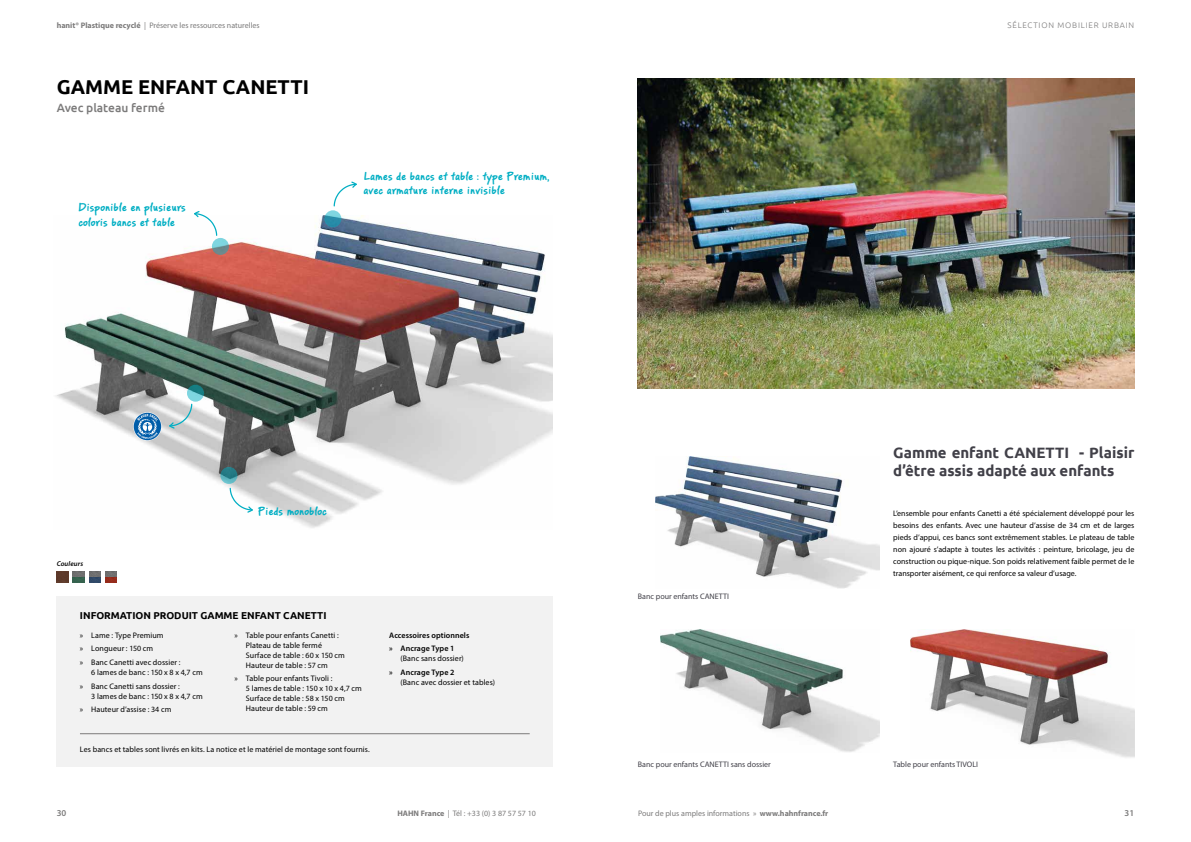
<style>
.page{position:relative;width:1191px;height:842px;background:#fff}
.page>*{position:absolute;margin:0;border:0;box-sizing:border-box;transform-origin:0 0}
.t1{font:700 20px "Ubuntu";color:#000}
.t2{font:700 15px/18px "Ubuntu";color:#414048}
.t3{font:700 12px/14.4px "PF Reminder";color:#00aec3}
.t4{font:500 12px "Ubuntu";color:#7c7b7b}
.t5{font:700 10px "Ubuntu";color:#000}
.t6{font:600 9px "Myriad Pro";color:#7c7b7b}
.t7{font:8px/10px "Myriad Pro";letter-spacing:.005em;color:#000}
.t8{font:8px "Myriad Pro";color:#7c7b7b}
.t9{font:8px "Myriad Pro";color:#414048}
.t10{font:600 8px/13.5px "Myriad Pro";letter-spacing:.01em;color:#000}
.t11{font:300 8px "Ubuntu";letter-spacing:.1em;color:#7c7b7b}
.t12{font:italic 600 7px "Myriad Pro";letter-spacing:.015em;color:#000}
.s1{font-weight:700}
</style>
<div class="page">
<img style="left:55px;top:216px;width:498px;height:312px">
<svg style="left:324px;top:210px;width:17px;height:17px"></svg>
<svg style="left:333px;top:182px;width:24px;height:24px"></svg>
<svg style="left:220px;top:467px;width:17px;height:17px"></svg>
<svg style="left:230px;top:488px;width:23px;height:25px"></svg>
<div style="left:57px;top:597px;width:496px;height:170px;background:#f2f2f2"></div>
<hr style="left:80px;top:733px;width:450px;height:1px;background:#7c7b7b">
<svg style="left:187px;top:385px;width:17px;height:17px"></svg>
<svg style="left:169px;top:404px;width:23px;height:25px"></svg>
<svg style="left:133px;top:412px;width:29px;height:29px"></svg>
<svg style="left:134px;top:413px;width:27px;height:27px"></svg>
<svg style="left:57px;top:571px;width:60px;height:11px"></svg>
<svg style="left:212px;top:238px;width:17px;height:17px"></svg>
<svg style="left:194px;top:211px;width:23px;height:25px"></svg>
<img style="left:638px;top:79px;width:496px;height:310px">
<img style="left:656px;top:457px;width:223px;height:131px">
<img style="left:660px;top:629px;width:219px;height:123px">
<img style="left:911px;top:629px;width:223px;height:129px">
<p class="t8" style="left:57px;top:20px;width:205px"><span class="s1">hanit® Plastique recyclé</span> | Préserve les ressources naturelles</p>
<p class="t11" style="left:1007px;top:21px;width:128px">SÉLECTION MOBILIER URBAIN</p>
<h1 class="t1" style="left:57px;top:75px;width:254px">GAMME ENFANT CANETTI</h1>
<h3 class="t4" style="left:57px;top:100px;width:110px">Avec plateau fermé</h3>
<h3 class="t3" style="left:78px;top:201px;width:109px">Disponible en plusieurs coloris bancs et table</h3>
<h3 class="t3" style="left:363px;top:170px;width:187px">Lames de bancs et table : type Premium, avec armature interne invisible</h3>
<p class="t12" style="left:57px;top:559px;width:28px">Couleurs</p>
<h3 class="t3" style="left:258px;top:504px;width:71px">Pieds monobloc</h3>
<p class="t5" style="left:80px;top:610px;width:248px">INFORMATION PRODUIT GAMME ENFANT CANETTI</p>
<p class="t7" style="left:80px;top:628px;width:102px;line-height:13.5px">» Lame : Type Premium<br>» Longueur : 150 cm<br>» Banc Canetti avec dossier :</p>
<p class="t7" style="left:80px;top:665px;width:124px;line-height:13.5px;text-indent:11px">6 lames de banc : 150 x 8 x 4,7 cm » Banc Canetti sans dossier :</p>
<p class="t7" style="left:80px;top:689px;width:124px;line-height:13.5px;text-indent:11px">3 lames de banc : 150 x 8 x 4,7 cm » Hauteur d’assise : 34 cm</p>
<p class="t7" style="left:246px;top:630px;width:100px;text-indent:-11px">» Table pour enfants Canetti :<br>Plateau de table fermé<br>Surface de table : 60 x 150 cm<br>Hauteur de table : 57 cm</p>
<p class="t7" style="left:246px;top:674px;width:117px;text-indent:-11px">» Table pour enfants Tivoli :<br>5 lames de table : 150 x 10 x 4,7 cm<br>Surface de table : 58 x 150 cm<br>Hauteur de table : 59 cm</p>
<p class="t7" style="left:80px;top:744px;width:291px">Les bancs et tables sont livrés en kits. La notice et le matériel de montage sont fournis.</p>
<p class="t10" style="left:389px;top:628px;width:82px">Accessoires optionnels » Ancrage Type 1</p>
<p class="t7" style="left:400px;top:654px;width:65px">(Banc sans dossier)</p>
<p class="t10" style="left:389px;top:665px;width:67px">» Ancrage Type 2</p>
<p class="t7" style="left:400px;top:677px;width:96px">(Banc avec dossier et tables)</p>
<p class="t9" style="left:638px;top:591px;width:93px">Banc pour enfants CANETTI</p>
<h2 class="t2" style="left:893px;top:444px;width:243px">Gamme enfant CANETTI - Plaisir d’être assis adapté aux enfants</h2>
<p class="t7" style="left:893px;top:507px;width:243px;line-height:12px;text-align:justify">L’ensemble pour enfants Canetti a été spécialement développé pour les besoins des enfants. Avec une hauteur d’assise de 34 cm et de larges pieds d’appui, ces bancs sont extrêmement stables. Le plateau de table non ajouré s’adapte à toutes les activités : peinture, bricolage, jeu de construction ou pique-nique. Son poids relativement faible permet de le transporter aisément, ce qui renforce sa valeur d’usage.</p>
<p class="t9" style="left:638px;top:759px;width:134px">Banc pour enfants CANETTI sans dossier</p>
<p class="t9" style="left:893px;top:759px;width:86px">Table pour enfants TIVOLI</p>
<p class="t6" style="left:57px;top:808px;width:11px">30</p>
<p class="t8" style="left:397px;top:809px;width:140px"><span class="s1">HAHN France</span> | Tél : +33 (0) 3 87 57 57 10</p>
<p class="t8" style="left:638px;top:809px;width:192px">Pour de plus amples informations » <span class="s1">www.hahnfrance.fr</span></p>
<p class="t6" style="left:1124px;top:808px;width:11px">31</p>
</div>
